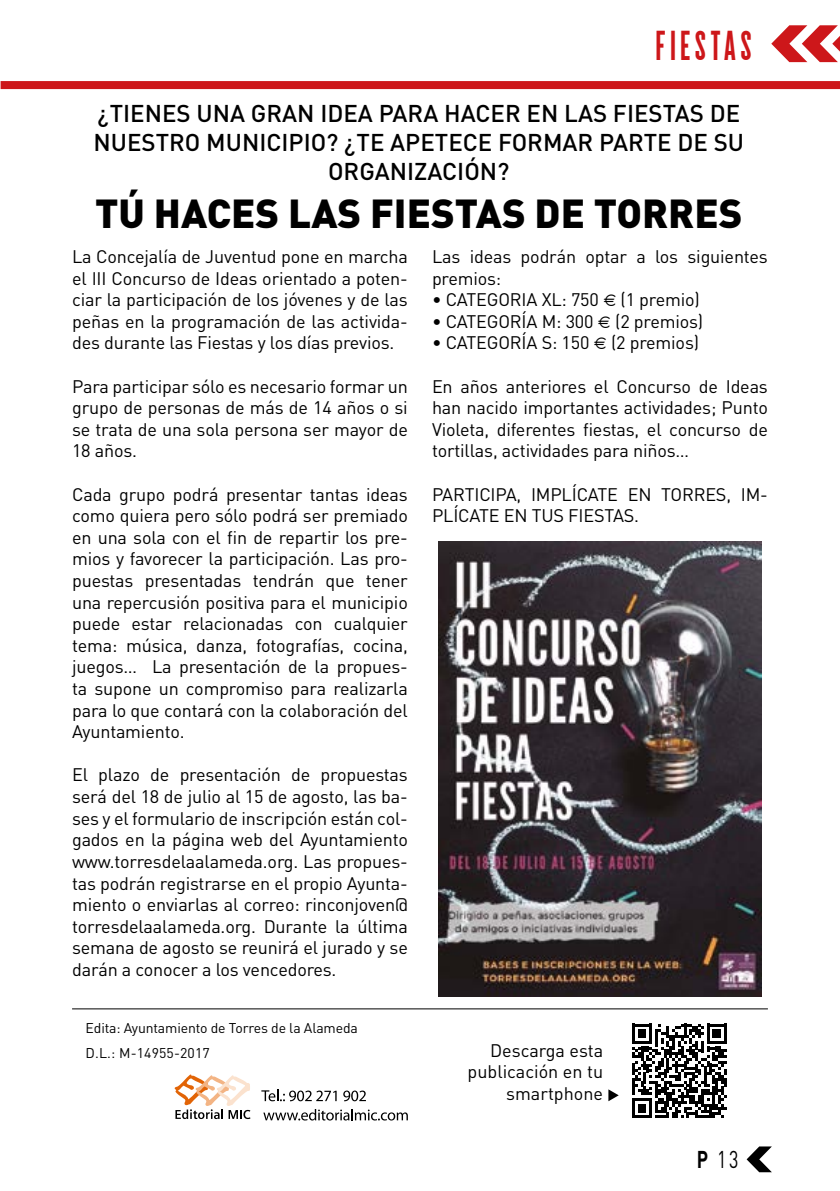
<style>
.page{position:relative;width:840px;height:1191px;background:#fff}
.page>*{position:absolute;margin:0;border:0;box-sizing:border-box;transform-origin:0 0}
.t1{font:900 40px "DIN";color:#000}
.t2{font:700 36px "Cactus";letter-spacing:.125em;color:#cd171a}
.t3{font:500 24px/28.8px "DIN";color:#000;text-align:center}
.t4{font:24px "DIN";color:#000;scale:.75 1}
.t5{font:18px/21.6px "DIN";letter-spacing:-.01em;color:#000;text-align:justify}
.t6{font:14px/25.6px "DIN";letter-spacing:-.01em;color:#000}
.s1{font-family:"Times"}
.s2{font-weight:700}
</style>
<div class="page">
<svg style="left:771px;top:25px;width:68px;height:37px"></svg>
<div style="left:1px;top:81px;width:838px;height:8px;background:#cd171a"></div>
<img style="left:438px;top:541px;width:322px;height:455px">
<svg style="left:261px;top:1089px;width:75px;height:12px"></svg>
<svg style="left:343px;top:1090px;width:23px;height:11px"></svg>
<svg style="left:263px;top:1109px;width:144px;height:11px"></svg>
<svg style="left:174px;top:1074px;width:77px;height:45px"></svg>
<svg style="left:632px;top:1023px;width:94px;height:95px"></svg>
<svg style="left:608px;top:1089px;width:10px;height:12px"></svg>
<hr style="left:72px;top:1008px;width:695px;height:1px;background:#000">
<svg style="left:746px;top:1146px;width:25px;height:26px"></svg>
<h2 class="t2" style="left:655px;top:22px;width:97px">FIESTAS</h2>
<h3 class="t3" style="left:93px;top:98px;width:651px">¿TIENES UNA GRAN IDEA PARA HACER EN LAS FIESTAS DE<br>NUESTRO MUNICIPIO? ¿TE APETECE FORMAR PARTE DE SU<br>ORGANIZACIÓN?</h3>
<h1 class="t1" style="left:95px;top:186px;width:648px">TÚ HACES LAS FIESTAS DE TORRES</h1>
<p class="t5" style="left:72px;top:245px;width:337px">La Concejalía de Juventud pone en marcha el III Concurso de Ideas orientado a poten&shy;ciar la participación de los jóvenes y de las peñas en la programación de las activida&shy;des durante las Fiestas y los días previos.</p>
<p class="t5" style="left:72px;top:375px;width:337px">Para participar sólo es necesario formar un grupo de personas de más de 14 años o si se trata de una sola persona ser mayor de 18 años.</p>
<p class="t5" style="left:72px;top:483px;width:337px">Cada grupo podrá presentar tantas ideas como quiera pero sólo podrá ser premiado en una sola con el fin de repartir los pre&shy;mios y favorecer la participación. Las pro&shy;puestas presentadas tendrán que tener una repercusión positiva para el municipio puede estar relacionadas con cualquier tema: música, danza, fotografías, cocina, juegos… La presentación de la propues&shy;ta supone un compromiso para realizarla para lo que contará con la colaboración del Ayuntamiento.</p>
<p class="t5" style="left:72px;top:764px;width:337px">El plazo de presentación de propuestas será del 18 de julio al 15 de agosto, las ba&shy;ses y el formulario de inscripción están col&shy;gados en la página web del Ayuntamiento www.torresdelaalameda.org. Las propues&shy;tas podrán registrarse en el propio Ayunta&shy;miento o enviarlas al correo: rinconjoven@ torresdelaalameda.org. Durante la última semana de agosto se reunirá el jurado y se darán a conocer a los vencedores.</p>
<p class="t5" style="left:432px;top:245px;width:337px">Las ideas podrán optar a los siguientes premios:</p>
<p class="t5" style="left:432px;top:288px;width:269px">• CATEGORIA XL: 750 <span class="s1">€</span> (1 premio)</p>
<p class="t5" style="left:432px;top:310px;width:272px">• CATEGORÍA M: 300 <span class="s1">€</span> (2 premios)</p>
<p class="t5" style="left:432px;top:332px;width:268px">• CATEGORÍA S: 150 <span class="s1">€</span> (2 premios)</p>
<p class="t5" style="left:432px;top:375px;width:337px">En años anteriores el Concurso de Ideas han nacido importantes actividades; Punto Violeta, diferentes fiestas, el concurso de tortillas, actividades para niños…</p>
<p class="t5" style="left:432px;top:483px;width:337px">PARTICIPA, IMPLÍCATE EN TORRES, IM-<br>PLÍCATE EN TUS FIESTAS.</p>
<p class="t6" style="left:85px;top:1014px;width:274px">Edita: Ayuntamiento de Torres de la Alameda<br>D.L.: M-14955-2017</p>
<p class="t5" style="left:467px;top:1039px;width:137px;text-align:right">Descarga esta publicación en tu smartphone</p>
<h3 class="t4" style="left:696px;top:1144px;width:57px"><span class="s2">P</span> 13</h3>
</div>
